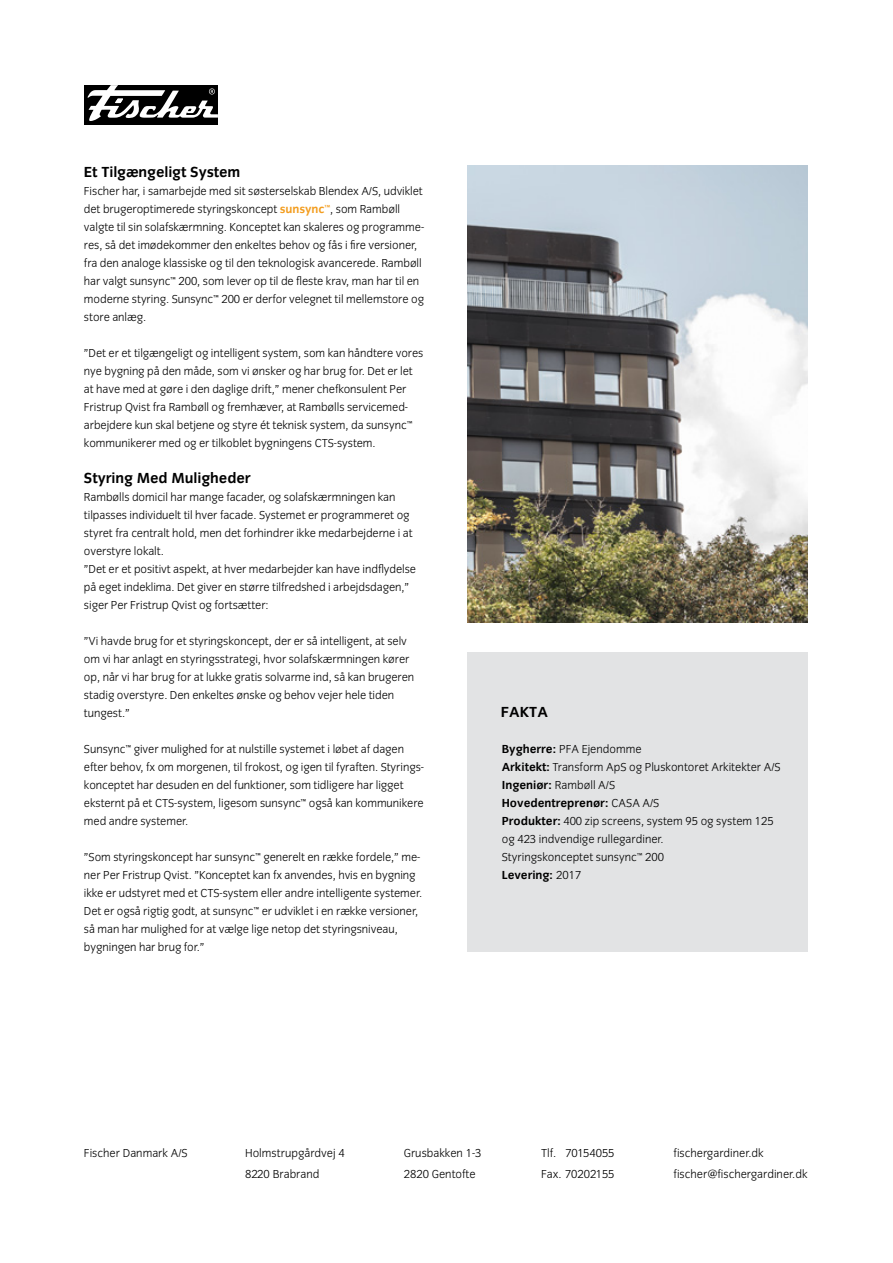
<style>
.page{position:relative;width:893px;height:1263px;background:#fff}
.page>*{position:absolute;margin:0;border:0;box-sizing:border-box;transform-origin:0 0}
.t1{font:700 15px "Congress Sans Std";letter-spacing:-.005em;color:#000}
.t2{font:12px/18px "Congress Sans Light Std";letter-spacing:-.005em;color:#000}
.t3{font:700 12px "Congress Sans Std";color:#000}
.s1{font-family:"Congress Sans Std";font-weight:700;color:#f39d1f}
.s2{font-family:"Congress Sans Std";font-weight:700}
.s3{font-family:"Congress Sans Light Std";font-weight:400}
</style>
<div class="page">
<div style="left:84px;top:85px;width:134px;height:39px;background:#000"></div>
<svg style="left:87px;top:85px;width:131px;height:36px"></svg>
<img style="left:468px;top:166px;width:340px;height:457px">
<div style="left:468px;top:652px;width:340px;height:300px;background:#e2e3e4"></div>
<p class="t1" style="left:84px;top:164px;width:158px">Et Tilgængeligt System</p>
<p class="t2" style="left:84px;top:182px;width:342px">Fischer har, i samarbejde med sit søsterselskab Blendex A/S, udviklet det brugeroptimerede styringskoncept <span class="s1">sunsync™</span>, som Rambøll valgte til sin solafskærmning. Konceptet kan skaleres og programme&shy;res, så det imødekommer den enkeltes behov og fås i fire versioner, fra den analoge klassiske og til den teknologisk avancerede. Rambøll har valgt sunsync™ 200, som lever op til de fleste krav, man har til en moderne styring. Sunsync™ 200 er derfor velegnet til mellemstore og store anlæg.</p>
<p class="t2" style="left:84px;top:344px;width:341px">”Det er et tilgængeligt og intelligent system, som kan håndtere vores nye bygning på den måde, som vi ønsker og har brug for. Det er let at have med at gøre i den daglige drift,” mener chefkonsulent Per Fristrup Qvist fra Rambøll og fremhæver, at Rambølls servicemed&shy;arbejdere kun skal betjene og styre ét teknisk system, da sunsync™ kommunikerer med og er tilkoblet bygningens CTS-system.</p>
<p class="t1" style="left:84px;top:470px;width:168px">Styring Med Muligheder</p>
<p class="t2" style="left:84px;top:488px;width:334px">Rambølls domicil har mange facader, og solafskærmningen kan tilpasses individuelt til hver facade. Systemet er programmeret og styret fra centralt hold, men det forhindrer ikke medarbejderne i at overstyre lokalt.<br>”Det er et positivt aspekt, at hver medarbejder kan have indflydelse på eget indeklima. Det giver en større tilfredshed i arbejdsdagen,” siger Per Fristrup Qvist og fortsætter:</p>
<p class="t2" style="left:84px;top:632px;width:332px">”Vi havde brug for et styringskoncept, der er så intelligent, at selv om vi har anlagt en styringsstrategi, hvor solafskærmningen kører op, når vi har brug for at lukke gratis solvarme ind, så kan brugeren stadig overstyre. Den enkeltes ønske og behov vejer hele tiden tungest.”</p>
<p class="t2" style="left:84px;top:740px;width:342px">Sunsync™ giver mulighed for at nulstille systemet i løbet af dagen efter behov, fx om morgenen, til frokost, og igen til fyraften. Styrings&shy;konceptet har desuden en del funktioner, som tidligere har ligget eksternt på et CTS-system, ligesom sunsync™ også kan kommunikere med andre systemer.</p>
<p class="t2" style="left:84px;top:848px;width:340px">”Som styringskoncept har sunsync™ generelt en række fordele,” me&shy;ner Per Fristrup Qvist. ”Konceptet kan fx anvendes, hvis en bygning ikke er udstyret med et CTS-system eller andre intelligente systemer.<br>Det er også rigtig godt, at sunsync™ er udviklet i en række versioner, så man har mulighed for at vælge lige netop det styringsniveau, bygningen har brug for.”</p>
<p class="t1" style="left:501px;top:703px;width:49px">FAKTA</p>
<p class="t2" style="left:502px;top:740px;width:280px"><span class="s2">Bygherre:</span> PFA Ejendomme<br><span class="s2">Arkitekt:</span> Transform ApS og Pluskontoret Arkitekter A/S<br><span class="s2">Ingeniør:</span> Rambøll A/S</p>
<p class="t3" style="left:502px;top:796px;width:159px">Hovedentreprenør: <span class="s3">CASA A/S</span></p>
<p class="t2" style="left:502px;top:812px;width:274px"><span class="s2">Produkter:</span> 400 zip screens, system 95 og system 125 og 423 indvendige rullegardiner.<br>Styringskonceptet sunsync™ 200</p>
<p class="t3" style="left:502px;top:868px;width:81px">Levering: <span class="s3">2017</span></p>
<p class="t2" style="left:84px;top:1144px;width:105px">Fischer Danmark A/S</p>
<p class="t2" style="left:245px;top:1143px;width:101px;line-height:21px">Holmstrupgårdvej 4<br>8220 Brabrand</p>
<p class="t2" style="left:404px;top:1143px;width:79px;line-height:21px">Grusbakken 1-3<br>2820 Gentofte</p>
<p class="t2" style="left:674px;top:1143px;width:135px;line-height:21px">fischergardiner.dk fischer@fischergardiner.dk</p>
<p class="t2" style="left:541px;top:1143px;width:75px;line-height:21px">Tlf. 70154055<br>Fax. 70202155</p>
</div>
